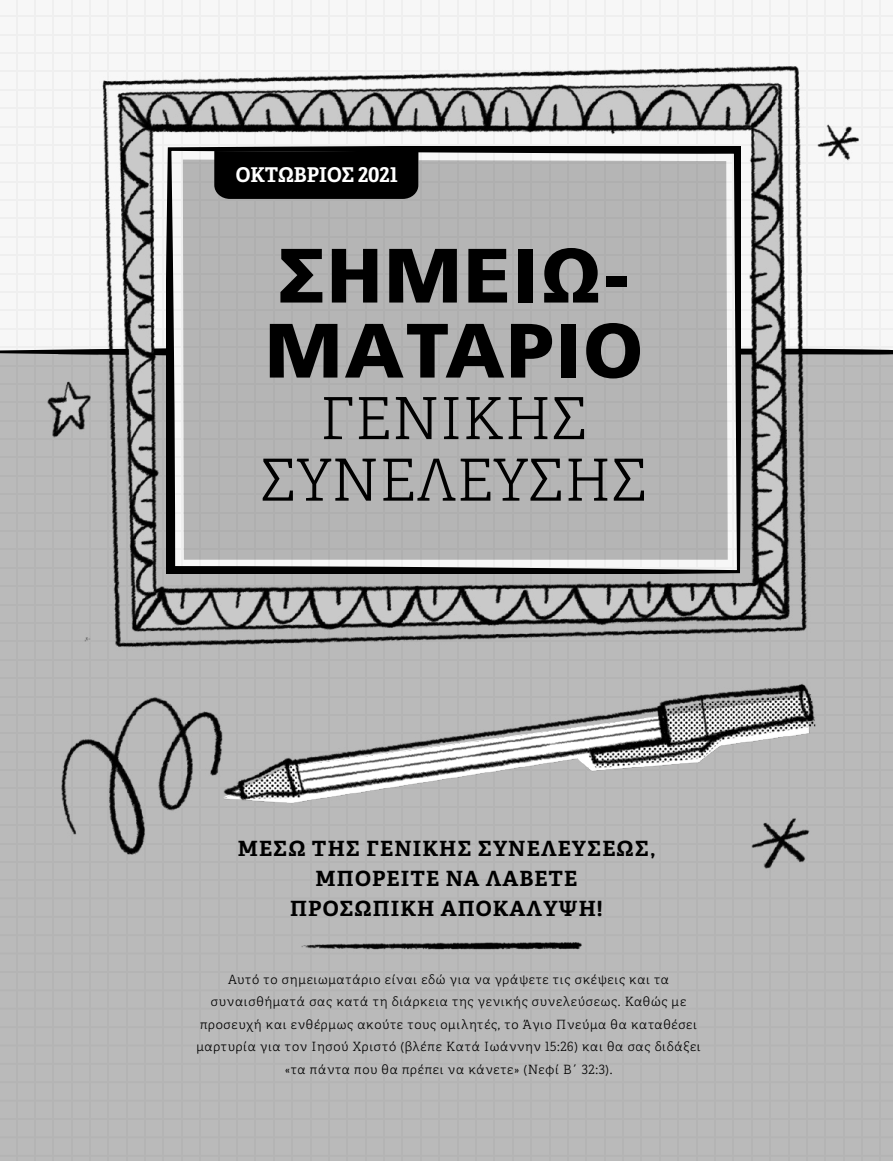
<style>
.page{position:relative;width:893px;height:1161px;background:#fff}
.page>*{position:absolute;margin:0;border:0;box-sizing:border-box;transform-origin:0 0}
.Art__Title{font:900 76.8px/75px "Frutigerlds Lat";letter-spacing:.025em;color:#000}
.Art__Title-2{font:300 58.05px/61.5px "Helam Slablds Lat";color:#000;text-align:center}
.Art__Subtitle{font:700 21px/30px "Helam Slablds Lat";letter-spacing:.05em;color:#000;text-align:center}
.Art__Title_Number{font:700 20.4px "Helam Slablds Lat";color:#fff;scale:.95 1}
.Art__Intro{font:300 12.75px/22.5px "Helam Slablds Lat";letter-spacing:.05em;color:#000;text-align:center}
</style>
<div class="page">
<hr style="left:0;top:346px;width:893px;height:2px;background:#c5c5c5">
<hr style="left:0;top:328px;width:893px;height:2px;background:#c5c5c5">
<hr style="left:0;top:309px;width:893px;height:2px;background:#c5c5c5">
<hr style="left:0;top:291px;width:893px;height:2px;background:#c5c5c5">
<hr style="left:0;top:273px;width:893px;height:1px;background:#c5c5c5">
<hr style="left:0;top:254px;width:893px;height:2px;background:#c5c5c5">
<hr style="left:0;top:236px;width:893px;height:2px;background:#c5c5c5">
<hr style="left:0;top:217px;width:893px;height:2px;background:#c5c5c5">
<hr style="left:0;top:199px;width:893px;height:2px;background:#c5c5c5">
<hr style="left:0;top:181px;width:893px;height:2px;background:#c5c5c5">
<hr style="left:0;top:162px;width:893px;height:2px;background:#c5c5c5">
<hr style="left:0;top:144px;width:893px;height:2px;background:#c5c5c5">
<hr style="left:0;top:126px;width:893px;height:1px;background:#c5c5c5">
<hr style="left:0;top:107px;width:893px;height:2px;background:#c5c5c5">
<hr style="left:0;top:89px;width:893px;height:2px;background:#c5c5c5">
<hr style="left:0;top:70px;width:893px;height:2px;background:#c5c5c5">
<hr style="left:0;top:52px;width:893px;height:2px;background:#c5c5c5">
<hr style="left:0;top:34px;width:893px;height:1px;background:#c5c5c5">
<hr style="left:0;top:15px;width:893px;height:2px;background:#c5c5c5">
<hr style="left:879px;top:0;width:2px;height:899px;background:#c5c5c5">
<hr style="left:861px;top:0;width:2px;height:899px;background:#c5c5c5">
<hr style="left:843px;top:0;width:2px;height:899px;background:#c5c5c5">
<hr style="left:824px;top:0;width:2px;height:899px;background:#c5c5c5">
<hr style="left:806px;top:0;width:2px;height:899px;background:#c5c5c5">
<hr style="left:788px;top:0;width:1px;height:899px;background:#c5c5c5">
<hr style="left:769px;top:0;width:2px;height:899px;background:#c5c5c5">
<hr style="left:751px;top:0;width:2px;height:899px;background:#c5c5c5">
<hr style="left:732px;top:0;width:2px;height:899px;background:#c5c5c5">
<hr style="left:714px;top:0;width:2px;height:899px;background:#c5c5c5">
<hr style="left:696px;top:0;width:1px;height:899px;background:#c5c5c5">
<hr style="left:677px;top:0;width:2px;height:899px;background:#c5c5c5">
<hr style="left:659px;top:0;width:2px;height:899px;background:#c5c5c5">
<hr style="left:640px;top:0;width:2px;height:899px;background:#c5c5c5">
<hr style="left:622px;top:0;width:2px;height:899px;background:#c5c5c5">
<hr style="left:604px;top:0;width:2px;height:899px;background:#c5c5c5">
<hr style="left:585px;top:0;width:2px;height:899px;background:#c5c5c5">
<hr style="left:567px;top:0;width:2px;height:899px;background:#c5c5c5">
<hr style="left:549px;top:0;width:2px;height:899px;background:#c5c5c5">
<hr style="left:530px;top:0;width:2px;height:899px;background:#c5c5c5">
<hr style="left:512px;top:0;width:2px;height:899px;background:#c5c5c5">
<hr style="left:493px;top:0;width:2px;height:899px;background:#c5c5c5">
<hr style="left:475px;top:0;width:2px;height:899px;background:#c5c5c5">
<hr style="left:457px;top:0;width:2px;height:899px;background:#c5c5c5">
<hr style="left:438px;top:0;width:2px;height:899px;background:#c5c5c5">
<hr style="left:420px;top:0;width:2px;height:899px;background:#c5c5c5">
<hr style="left:401px;top:0;width:2px;height:899px;background:#c5c5c5">
<hr style="left:383px;top:0;width:2px;height:899px;background:#c5c5c5">
<hr style="left:365px;top:0;width:2px;height:899px;background:#c5c5c5">
<hr style="left:346px;top:0;width:2px;height:899px;background:#c5c5c5">
<hr style="left:328px;top:0;width:2px;height:899px;background:#c5c5c5">
<hr style="left:310px;top:0;width:2px;height:899px;background:#c5c5c5">
<hr style="left:291px;top:0;width:2px;height:899px;background:#c5c5c5">
<hr style="left:273px;top:0;width:2px;height:899px;background:#c5c5c5">
<hr style="left:255px;top:0;width:1px;height:899px;background:#c5c5c5">
<hr style="left:236px;top:0;width:2px;height:899px;background:#c5c5c5">
<hr style="left:218px;top:0;width:2px;height:899px;background:#c5c5c5">
<hr style="left:199px;top:0;width:2px;height:899px;background:#c5c5c5">
<hr style="left:181px;top:0;width:2px;height:899px;background:#c5c5c5">
<hr style="left:163px;top:0;width:1px;height:899px;background:#c5c5c5">
<hr style="left:144px;top:0;width:2px;height:899px;background:#c5c5c5">
<hr style="left:126px;top:0;width:2px;height:899px;background:#c5c5c5">
<hr style="left:107px;top:0;width:2px;height:899px;background:#c5c5c5">
<hr style="left:89px;top:0;width:2px;height:899px;background:#c5c5c5">
<hr style="left:71px;top:0;width:2px;height:899px;background:#c5c5c5">
<hr style="left:52px;top:0;width:2px;height:899px;background:#c5c5c5">
<hr style="left:34px;top:0;width:2px;height:899px;background:#c5c5c5">
<hr style="left:16px;top:0;width:1px;height:899px;background:#c5c5c5">
<div style="left:0;top:355px;width:893px;height:806px;background:#bababa"></div>
<svg style="left:0;top:350px;width:13px;height:5px"></svg>
<img style="left:13px;top:9px;width:880px;height:1126px">
<div style="left:214px;top:151px;width:204px;height:48px;background:#000"></div>
<img style="left:276px;top:932px;width:345px;height:28px">
<p class="Art__Title_Number" style="left:236px;top:158px;width:172px">ΟΚΤΏΒΡΙΟΣ 2021</p>
<p class="Art__Title" style="left:265px;top:238px;width:380px">ΣΗΜΕΙΩ-<br>ΜΑΤΆΡΙΟ</p>
<p class="Art__Title-2" style="left:260px;top:387px;width:389px">ΓΕΝΙΚΉΣ<br>ΣΥΝΈΛΕΥΣΗΣ</p>
<p class="Art__Subtitle" style="left:238px;top:833px;width:419px">ΜΈΣΩ ΤΗΣ ΓΕΝΙΚΉΣ ΣΥΝΕΛΕΎΣΕΩΣ,<br>ΜΠΟΡΕΊΤΕ ΝΑ ΛΆΒΕΤΕ<br>ΠΡΟΣΩΠΙΚΉ ΑΠΟΚΆΛΥΨΗ!</p>
<p class="Art__Intro" style="left:196px;top:967px;width:506px">Αυτό το σημειωματάριο είναι εδώ για να γράψετε τις σκέψεις και τα συναισθήματά σας κατά τη διάρκεια της γενικής συνελεύσεως. Καθώς με προσευχή και ενθέρμως ακούτε τους ομιλητές, το Άγιο Πνεύμα θα καταθέσει μαρτυρία για τον Ιησού Χριστό (βλέπε Κατά Ιωάννην 15:26) και θα σας διδάξει «τα πάντα που θα πρέπει να κάνετε» (Νεφί Β΄ 32:3).</p>
</div>
